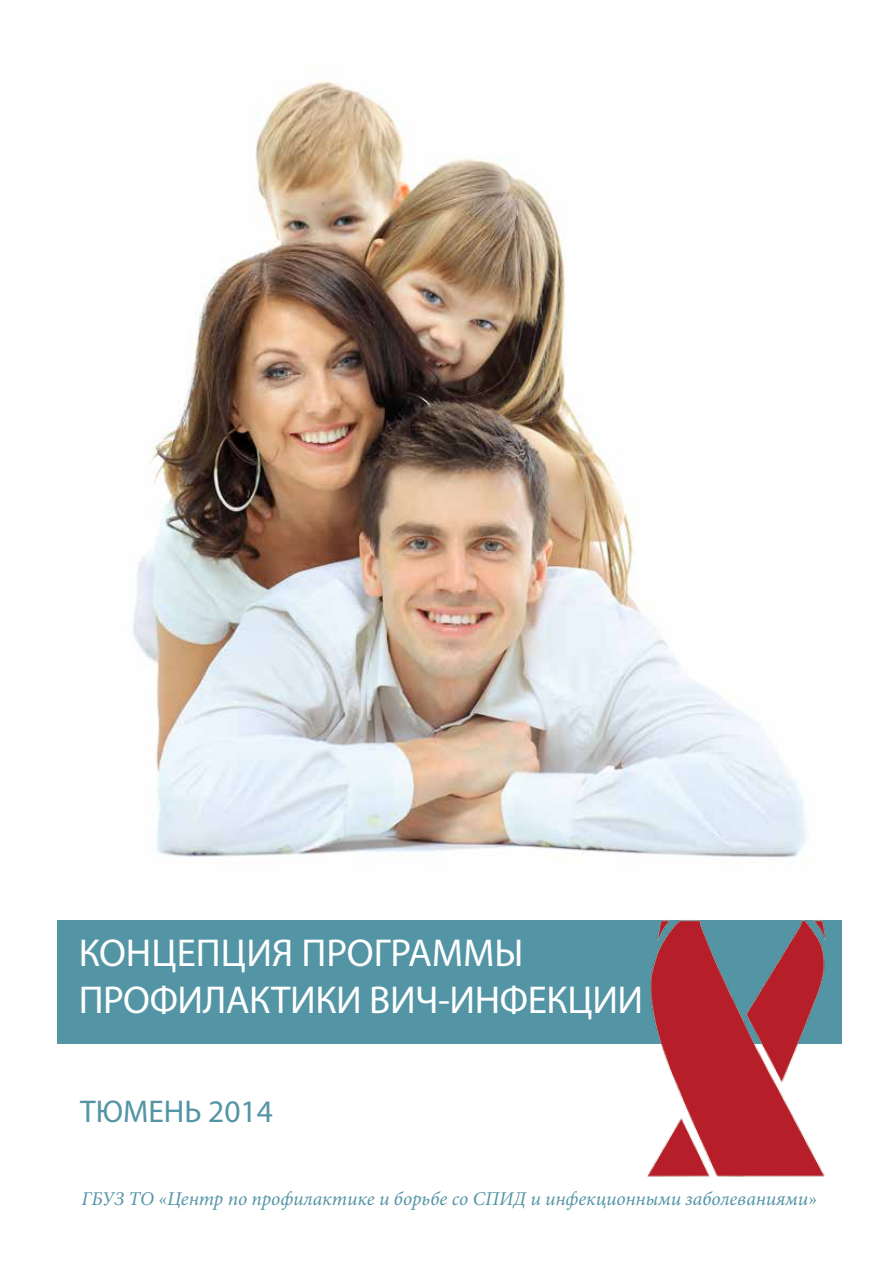
<style>
.page{position:relative;width:893px;height:1263px;background:#fff}
.page>*{position:absolute;margin:0;border:0;box-sizing:border-box;transform-origin:0 0}
.t1{font:39px/46.8px "Myriad Pro";letter-spacing:-.01em;color:#fff}
.t2{font:31.5px "Myriad Pro";color:#5394a5}
.t3{font:italic 19.5px "Minion Pro";color:#5394a5}
</style>
<div class="page">
<img style="left:132px;top:80px;width:675px;height:778px">
<div style="left:57px;top:920px;width:785px;height:124px;background:#5394a5"></div>
<img style="left:647px;top:920px;width:179px;height:257px">
<h1 class="t1" style="left:79px;top:929px;width:566px">КОНЦЕПЦИЯ ПРОГРАММЫ<br>ПРОФИЛАКТИКИ ВИЧ-ИНФЕКЦИИ</h1>
<h2 class="t2" style="left:80px;top:1092px;width:194px">ТЮМЕНЬ 2014</h2>
<p class="t3" style="left:82px;top:1185px;width:737px">ГБУЗ ТО «Центр по профилактике и борьбе со СПИД и инфекционными заболеваниями»</p>
</div>
